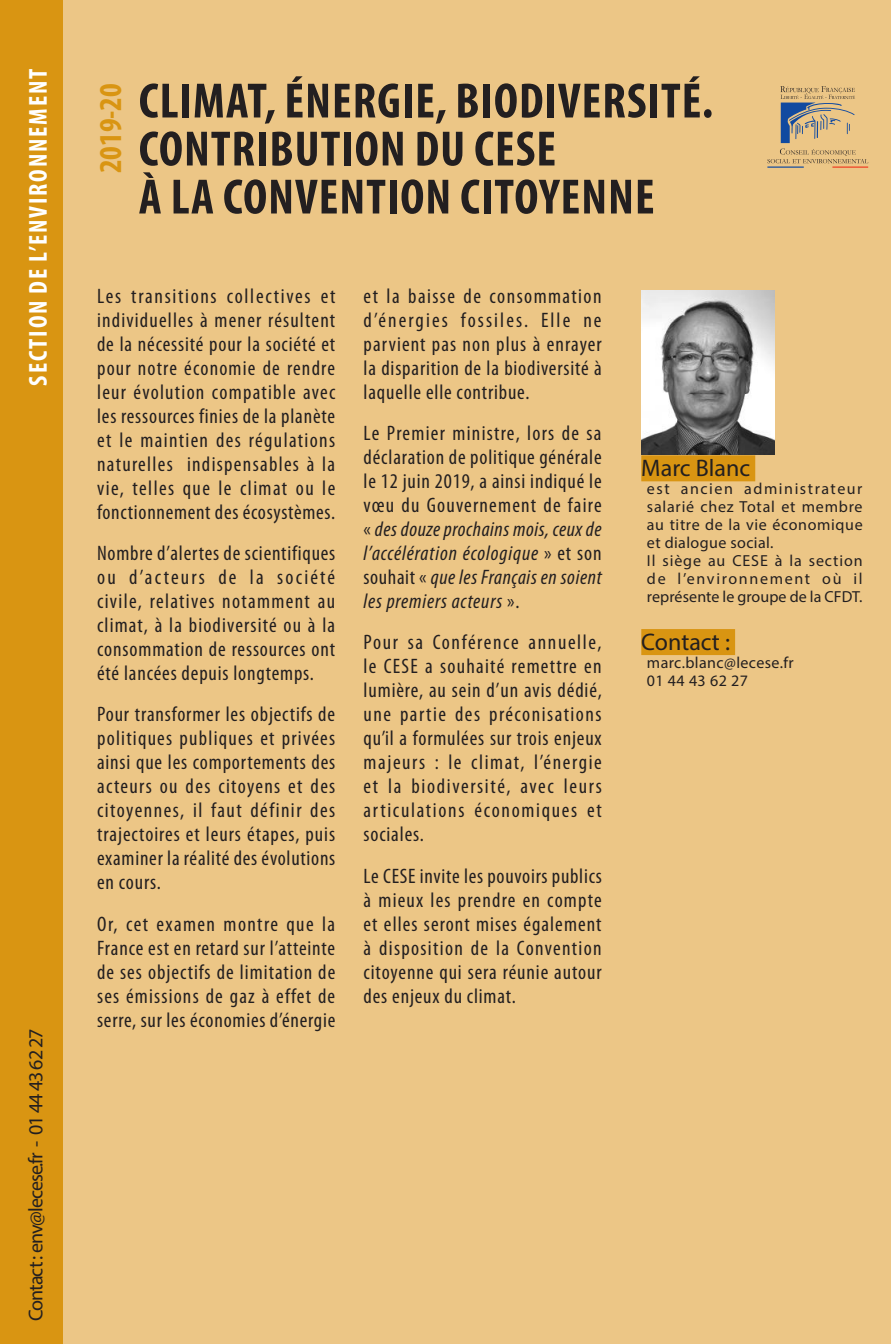
<style>
.page{position:relative;width:891px;height:1344px;background:#fff}
.page>*{position:absolute;margin:0;border:0;box-sizing:border-box;transform-origin:0 0}
.Titre_sur_4_et_5_lig{font:700 condensed 50px/48px "Myriad Pro";letter-spacing:.02em;color:#231f20}
.t1{font:700 condensed 32px "Myriad Pro";color:#d99512}
.denomination_section{font:700 condensed 26px "Myriad Pro";letter-spacing:.07em;color:#fff}
.rapporteur{font:24px "Myriad Pro";color:#231f20}
.constat_alinéa_lettr{font:condensed 21px/24px "Myriad Pro";letter-spacing:.04em;color:#231f20;text-align:justify}
.contact_section_donn{font:20px "Myriad Pro";letter-spacing:-.05em;color:#231f20}
.contact_section_donn-2{font:16px/18px "Myriad Pro";letter-spacing:.025em;color:#231f20;text-align:justify}
.s1{font-style:italic}
</style>
<div class="page">
<div style="left:63px;top:0;width:827px;height:1344px;background:#ecc686"></div>
<hr style="left:767px;top:166px;width:36px;height:2px;background:#114aa0">
<hr style="left:832px;top:166px;width:35px;height:2px;background:#ef3e22">
<svg style="left:767px;top:86px;width:100px;height:77px;background:#cab185"></svg>
<div style="left:0;top:0;width:63px;height:1344px;background:#d99512"></div>
<div style="left:641px;top:455px;width:113px;height:26px;background:#d99512"></div>
<div style="left:641px;top:629px;width:93px;height:26px;background:#d99512"></div>
<img style="left:641px;top:290px;width:133px;height:164px">
<p class="denomination_section" style="left:22px;top:385px;width:318px;rotate:-90deg">SECTION DE L’ENVIRONNEMENT</p>
<p class="contact_section_donn" style="left:23px;top:1321px;width:294px;rotate:-90deg">Contact : env@lecese.fr - 01 44 43 62 27</p>
<p class="t1" style="left:90px;top:173px;width:92px;rotate:-90deg">2019-20</p>
<p class="Titre_sur_4_et_5_lig" style="left:139px;top:76px;width:575px">CLIMAT, ÉNERGIE, BIODIVERSITÉ.<br>CONTRIBUTION DU CESE<br>À LA CONVENTION CITOYENNE</p>
<p class="constat_alinéa_lettr" style="left:97px;top:284px;width:240px">Les transitions collectives et individuelles à mener résultent de la nécessité pour la société et pour notre économie de rendre leur évolution compatible avec les ressources finies de la planète et le maintien des régulations naturelles indispensables à la vie, telles que le climat ou le fonctionnement des écosystèmes.</p>
<p class="constat_alinéa_lettr" style="left:97px;top:541px;width:240px">Nombre d’alertes de scientifiques ou d’acteurs de la société civile, relatives notamment au climat, à la biodiversité ou à la consommation de ressources ont été lancées depuis longtemps.</p>
<p class="constat_alinéa_lettr" style="left:97px;top:702px;width:240px">Pour transformer les objectifs de politiques publiques et privées ainsi que les comportements des acteurs ou des citoyens et des citoyennes, il faut définir des trajectoires et leurs étapes, puis examiner la réalité des évolutions en cours.</p>
<p class="constat_alinéa_lettr" style="left:97px;top:911px;width:240px">Or, cet examen montre que la France est en retard sur l’atteinte de ses objectifs de limitation de ses émissions de gaz à effet de serre, sur les économies d’énergie</p>
<p class="constat_alinéa_lettr" style="left:363px;top:284px;width:239px">et la baisse de consommation d’énergies fossiles. Elle ne parvient pas non plus à enrayer la disparition de la biodiversité à laquelle elle contribue.</p>
<p class="constat_alinéa_lettr" style="left:363px;top:421px;width:239px">Le Premier ministre, lors de sa déclaration de politique générale le 12 juin 2019, a ainsi indiqué le vœu du Gouvernement de faire « <span class="s1">des douze prochains mois, ceux de l’accélération écologique</span> » et son souhait « <span class="s1">que les Français en soient les premiers acteurs</span> ».</p>
<p class="constat_alinéa_lettr" style="left:363px;top:630px;width:240px">Pour sa Conférence annuelle, le CESE a souhaité remettre en lumière, au sein d’un avis dédié, une partie des préconisations qu’il a formulées sur trois enjeux majeurs : le climat, l’énergie et la biodiversité, avec leurs articulations économiques et sociales.</p>
<p class="constat_alinéa_lettr" style="left:363px;top:863px;width:239px">Le CESE invite les pouvoirs publics à mieux les prendre en compte et elles seront mises également à disposition de la Convention citoyenne qui sera réunie autour des enjeux du climat.</p>
<p class="rapporteur" style="left:641px;top:453px;width:110px">Marc Blanc</p>
<p class="contact_section_donn-2" style="left:646px;top:480px;width:217px">est ancien administrateur salarié chez Total et membre au titre de la vie économique et dialogue social.</p>
<p class="contact_section_donn-2" style="left:646px;top:552px;width:217px">Il siège au CESE à la section de l’environnement où il représente le groupe de la CFDT.</p>
<p class="rapporteur" style="left:641px;top:627px;width:90px">Contact :</p>
<p class="contact_section_donn-2" style="left:646px;top:653px;width:148px">marc.blanc@lecese.fr</p>
<p class="contact_section_donn-2" style="left:646px;top:671px;width:102px">01 44 43 62 27</p>
</div>
